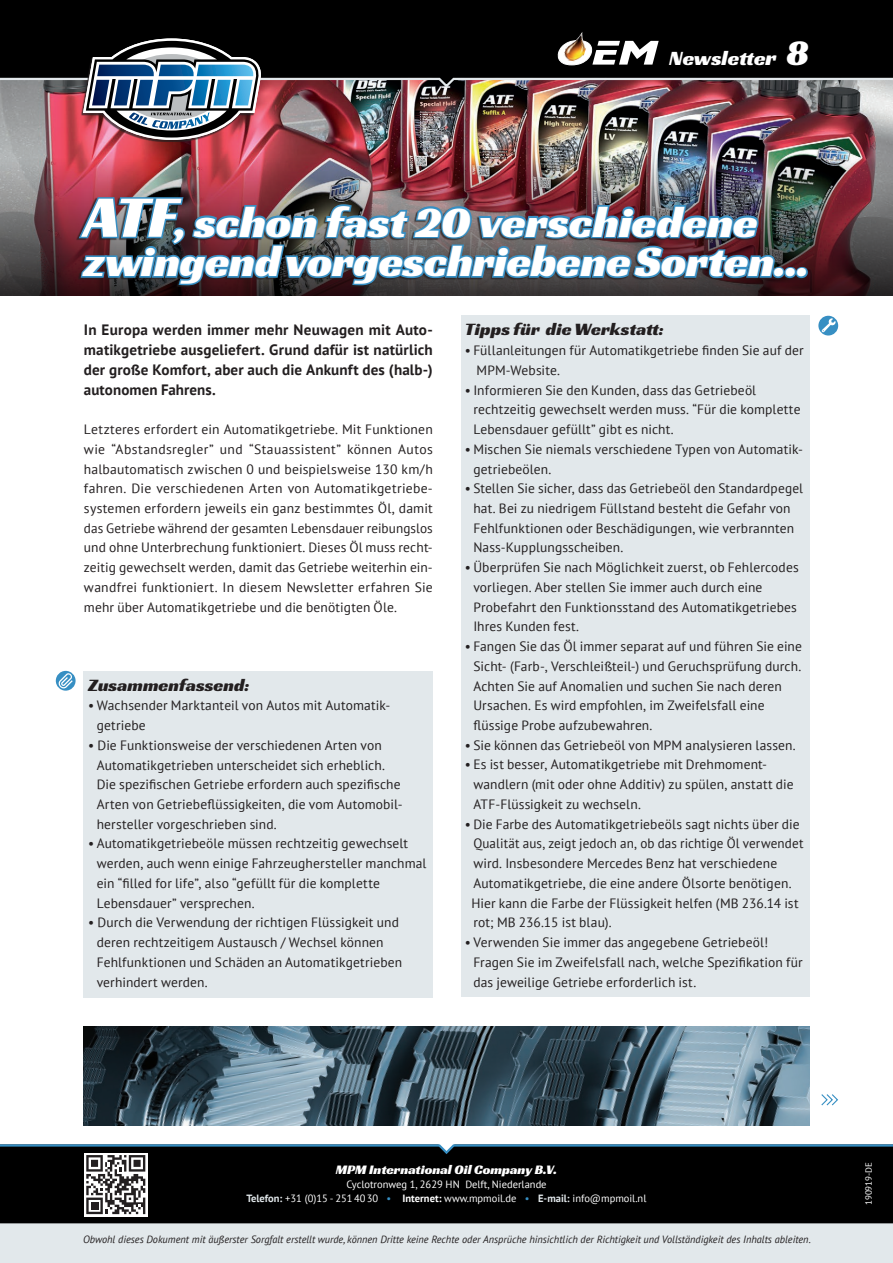
<style>
.page{position:relative;width:893px;height:1263px;background:#fff}
.page>*{position:absolute;margin:0;border:0;box-sizing:border-box;transform-origin:0 0}
.t1{font:60px "Racing Sans One";color:#fff}
.t2{font:45px "Racing Sans One";letter-spacing:-.005em;color:#fff}
.t3{font:37.5px "Racing Sans One";color:#fff}
.t4{font:21px "Racing Sans One";color:#fff}
.t5{font:18px "Racing Sans One";letter-spacing:.005em;color:#231f20}
.t6{font:700 15px/19.6px "PT Sans";letter-spacing:.01em;color:#231f20}
.t7{font:13.5px/19.6px "PT Sans";letter-spacing:.01em;color:#231f20}
.t8{font:13.5px "Racing Sans One";color:#fff}
.t9{font:italic 10.5px "PT Sans";color:#231f20}
.t10{font:10.5px "PT Sans";color:#fff}
.t11{font:10.5px "PT Sans";color:#378fc3}
.t12{font:9px "PT Sans";color:#fff}
.s1{font-size:22.5px}
.s2{font-weight:700;color:#e2e8eb}
.s3{font-weight:700}
</style>
<div class="page">
<img style="left:0;top:140px;width:893px;height:15px">
<div style="left:0;top:1219px;width:893px;height:44px;background:#e2e8eb"></div>
<div style="left:0;top:0;width:893px;height:34px;background:#000"></div>
<img style="left:562px;top:32px;width:28px;height:2px">
<img style="left:0;top:34px;width:893px;height:106px">
<div style="left:0;top:1214px;width:893px;height:9px;background:#000"></div>
<svg style="left:56px;top:671px;width:20px;height:20px"></svg>
<svg style="left:59px;top:673px;width:14px;height:15px"></svg>
<svg style="left:818px;top:316px;width:20px;height:19px"></svg>
<svg style="left:822px;top:318px;width:14px;height:14px"></svg>
<svg style="left:84px;top:1214px;width:64px;height:2px"></svg>
<svg style="left:0;top:1144px;width:893px;height:70px;background:#0c0f10"></svg>
<div style="left:84px;top:671px;width:349px;height:326px;background:#e2e8eb"></div>
<div style="left:461px;top:316px;width:348px;height:681px;background:#e2e8eb"></div>
<img style="left:0;top:155px;width:893px;height:141px">
<img style="left:76px;top:195px;width:734px;height:92px">
<svg style="left:821px;top:1094px;width:17px;height:12px"></svg>
<img style="left:84px;top:1026px;width:725px;height:99px">
<h3 class="t4" style="left:669px;top:44px;width:109px">Newslette<span class="s1">r</span></h3>
<h3 class="t3" style="left:786px;top:28px;width:25px">8</h3>
<h1 class="t1" style="left:84px;top:178px;width:95px">ATF</h1>
<h2 class="t2" style="left:84px;top:232px;width:727px">zwingendvorgeschriebeneSorten...</h2>
<h2 class="t2" style="left:174px;top:193px;width:585px">, schon fast 20 verschiedene</h2>
<p class="t6" style="left:84px;top:320px;width:350px">In Europa werden immer mehr Neuwagen mit Auto-</p>
<p class="t6" style="left:84px;top:359px;width:350px">der große Komfort, aber auch die Ankunft des (halb (- autonomen Fahrens.</p>
<p class="t7" style="left:84px;top:419px;width:350px;text-align:right">Letzteres erfordert ein Automatikgetriebe. Mit Funktionen<br>Autos</p>
<p class="t6" style="left:84px;top:340px;width:350px">matikgetriebe ausgeliefert. Grund dafür ist natürlich</p>
<p class="t7" style="left:111px;top:439px;width:104px">“Abstandsregler”</p>
<p class="t7" style="left:249px;top:439px;width:94px">“Stauassistent”</p>
<p class="t7" style="left:84px;top:439px;width:350px">wie<br>halbautomatisch zwischen 0 und beispielsweise 130 km h/</p>
<p class="t7" style="left:84px;top:498px;width:350px">systemen erfordern jeweils ein ganz bestimmtes Öl, damit</p>
<p class="t7" style="left:347px;top:439px;width:46px">können</p>
<p class="t7" style="left:220px;top:439px;width:24px">und</p>
<p class="t7" style="left:84px;top:478px;width:350px">fahren. Die verschiedenen Arten von Automatikgetriebe-</p>
<p class="t7" style="left:84px;top:518px;width:350px">das Getriebe während der gesamten Lebensdauer reibungslos</p>
<p class="t7" style="left:84px;top:538px;width:350px">und ohne Unterbrechung funktioniert. Dieses Öl muss recht-</p>
<p class="t7" style="left:84px;top:557px;width:350px">zeitig gewechselt werden, damit das Getriebe weiterhin ein-</p>
<p class="t7" style="left:84px;top:577px;width:350px">wandfrei funktioniert. In diesem Newsletter erfahren Sie</p>
<p class="t7" style="left:84px;top:597px;width:315px">mehr über Automatikgetriebe und die benötigten Öle.</p>
<h3 class="t5" style="left:88px;top:673px;width:163px">Zusammenfassend:</h3>
<p class="t7" style="left:97px;top:715px;width:51px">getriebe</p>
<p class="t7" style="left:88px;top:695px;width:304px">• Wachsender Marktanteil von Autos mit Automatik-</p>
<p class="t7" style="left:97px;top:735px;width:305px;text-indent:-9px">• Die Funktionsweise der verschiedenen Arten von<br>Automatikgetrieben unterscheidet sich erheblich.<br>Die spezifischen Getriebe erfordern auch spezifische</p>
<p class="t7" style="left:97px;top:814px;width:182px">hersteller vorgeschrieben sind.</p>
<p class="t7" style="left:97px;top:794px;width:307px">Arten von Getriebeflüssigkeiten, die vom Automobil-</p>
<p class="t7" style="left:97px;top:833px;width:331px;text-indent:-9px">• Automatikgetriebeöle müssen rechtzeitig gewechselt werden, auch wenn einige Fahrzeughersteller manchmal ein “filled for life ,” also “gefüllt für die komplette Lebensdauer” versprechen.</p>
<p class="t7" style="left:97px;top:912px;width:307px;text-indent:-9px">• Durch die Verwendung der richtigen Flüssigkeit und deren rechtzeitigem Austausch / Wechsel können Fehlfunktionen und Schäden an Automatikgetrieben verhindert werden.</p>
<h3 class="t5" style="left:465px;top:318px;width:201px">Tipps für die Werkstatt:</h3>
<p class="t7" style="left:477px;top:340px;width:329px;text-indent:-12px">• Füllanleitungen für Automatikgetriebe finden Sie auf der<br>MPM-Website.</p>
<p class="t7" style="left:473px;top:380px;width:329px;text-indent:-9px">• Informieren Sie den Kunden, dass das Getriebeöl rechtzeitig gewechselt werden muss “. Für die komplette<br>Lebensdauer gefüllt” gibt es nicht.</p>
<p class="t7" style="left:473px;top:459px;width:80px">getriebeölen.</p>
<p class="t7" style="left:465px;top:439px;width:340px">• Mischen Sie niemals verschiedene Typen von Automatik-</p>
<p class="t7" style="left:473px;top:478px;width:331px;text-indent:-9px">• Stellen Sie sicher, dass das Getriebeöl den Standardpegel hat. Bei zu niedrigem Füllstand besteht die Gefahr von Fehlfunktionen oder Beschädigungen, wie verbrannten Nass-Kupplungsscheiben.</p>
<p class="t7" style="left:473px;top:557px;width:327px;text-indent:-9px">• Überprüfen Sie nach Möglichkeit zuerst, ob Fehlercodes vorliegen. Aber stellen Sie immer auch durch eine Probefahrt den Funktionsstand des Automatikgetriebes Ihres Kunden fest.</p>
<p class="t7" style="left:473px;top:636px;width:330px;text-indent:-9px">• Fangen Sie das Öl immer separat auf und führen Sie eine Sicht (- Farb-, Verschleißteil-) und Geruchsprüfung durch.<br>Achten Sie auf Anomalien und suchen Sie nach deren Ursachen. Es wird empfohlen im, Zweifelsfall eine flüssige Probe aufzubewahren.</p>
<p class="t7" style="left:465px;top:735px;width:332px">• Sie können das Getriebeöl von MPM analysieren lassen.</p>
<p class="t7" style="left:473px;top:774px;width:322px">wandlern (mit oder ohne Additiv) zu spülen, anstatt die</p>
<p class="t7" style="left:465px;top:754px;width:304px">• Es ist besser, Automatikgetriebe mit Drehmoment-</p>
<p class="t7" style="left:473px;top:794px;width:169px">ATF-Flüssigkeit zu wechseln.</p>
<p class="t7" style="left:471px;top:814px;width:334px;text-indent:-6px">• Die Farbe des Automatikgetriebeöls sagt nichts über die Qualität aus, zeigt jedoch an, ob das richtige Öl verwendet wird. Insbesondere Mercedes Benz hat verschiedene Automatikgetriebe, die eine andere Ölsorte benötigen.<br>Hier kann die Farbe der Flüssigkeit helfen (MB 236.14 ist rot; MB 236.15 ist blau .(</p>
<p class="t7" style="left:473px;top:932px;width:331px;text-indent:-8px">• Verwenden Sie immer das angegebene Getriebeöl!<br>Fragen Sie im Zweifelsfall nach, welche Spezifikation für das jeweilige Getriebe erforderlich ist.</p>
<p class="t8" style="left:336px;top:1161px;width:223px">MPM International Oil Company B .V.</p>
<p class="t10" style="left:465px;top:1178px;width:83px">Delft, Niederlande</p>
<p class="t10" style="left:346px;top:1178px;width:115px">Cyclotronweg 1, 2629 HN</p>
<p class="t10" style="left:247px;top:1192px;width:133px"><span class="s2">Telefon:</span> +31 )0( 15 - 2514030</p>
<p class="t11" style="left:387px;top:1192px;width:6px">•</p>
<p class="t10" style="left:403px;top:1192px;width:115px"><span class="s3">Internet:</span> www.mpmoil.de</p>
<p class="t11" style="left:525px;top:1192px;width:6px">•</p>
<p class="t10" style="left:538px;top:1192px;width:110px"><span class="s2">-E mail:</span> info@mpmoil.nl</p>
<p class="t9" style="left:83px;top:1233px;width:729px">Obwohl dieses Dokument mit äußerster Sorgfalt erstellt wurde, können Dritte keine Rechte oder Ansprüche hinsichtlich der Richtigkeit und Vollständigkeit des Inhalts ableiten.</p>
<p class="t12" style="left:863px;top:1205px;width:45px;rotate:-90deg">190919-DE</p>
</div>
